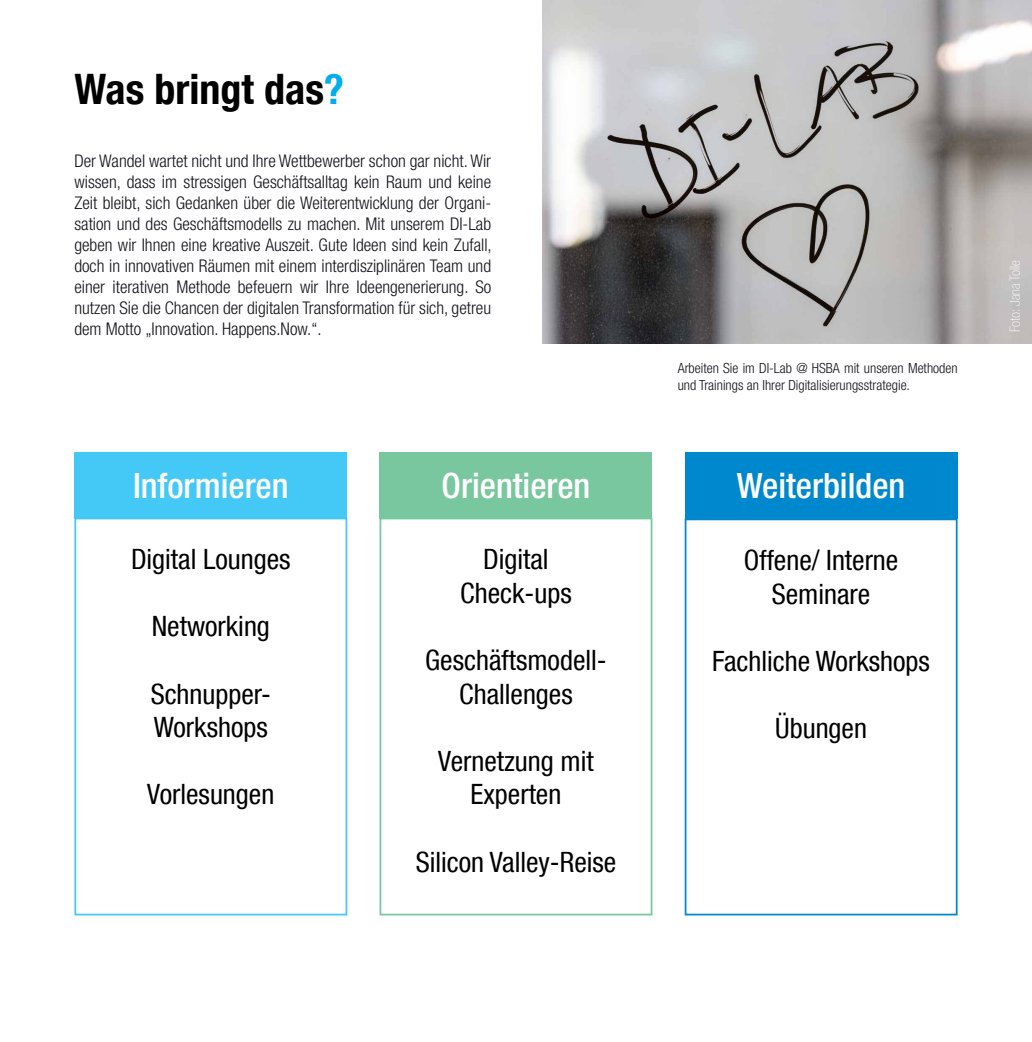
<style>
.page{position:relative;width:1032px;height:1042px;background:#fff}
.page>*{position:absolute;margin:0;border:0;box-sizing:border-box;transform-origin:0 0}
.t1{font:700 condensed 42px "Helvetica Neue LT Com";color:#000}
.t2{font:500 condensed 35px "Helvetica Neue LT Com";color:#fff}
.t3{font:condensed 28px/33.6px "Helvetica Neue LT Com";color:#000;text-align:center}
.t4{font:300 condensed 17.5px/21px "Helvetica Neue LT Com";color:#13131b;text-align:justify}
.t5{font:300 condensed 14px/16.8px "Helvetica Neue LT Com";color:#13131b}
.t6{font:100 condensed 14px "Helvetica Neue LT Com";color:#fff}
.s1{color:#00aeef}
</style>
<div class="page">
<img style="left:542px;top:0;width:490px;height:343px">
<div style="left:74px;top:452px;width:273px;height:66px;background:#44c8f5"></div>
<div style="left:685px;top:452px;width:272px;height:66px;background:#0088ce"></div>
<div style="left:379px;top:452px;width:273px;height:66px;background:#79c79e"></div>
<div style="left:74px;top:518px;width:273px;height:397px;border:2px solid #44c8f5"></div>
<div style="left:379px;top:518px;width:273px;height:397px;border:2px solid #79c79e"></div>
<div style="left:685px;top:518px;width:272px;height:397px;border:2px solid #0088ce"></div>
<h1 class="t1" style="left:74px;top:64px;width:271px">Was bringt das<span class="s1">?</span></h1>
<p class="t4" style="left:74px;top:150px;width:419px">Der Wandel wartet nicht und Ihre Wettbewerber schon gar nicht. Wir wissen, dass im stressigen Geschäftsalltag kein Raum und keine Zeit bleibt, sich Gedanken über die Weiterentwicklung der Organi&shy;sation und des Geschäftsmodells zu machen. Mit unserem DI-Lab geben wir Ihnen eine kreative Auszeit. Gute Ideen sind kein Zufall, doch in innovativen Räumen mit einem interdisziplinären Team und einer iterativen Methode befeuern wir Ihre Ideengenerierung. So nutzen Sie die Chancen der digitalen Transformation für sich, getreu dem Motto „Innovation. Happens.Now.“.</p>
<p class="t5" style="left:678px;top:360px;width:281px">Arbeiten Sie im DI-Lab @ HSBA mit unseren Methoden und Trainings an Ihrer Digitalisierungsstrategie.</p>
<h2 class="t2" style="left:133px;top:464px;width:157px">Informieren</h2>
<h2 class="t2" style="left:441px;top:464px;width:150px">Orientieren</h2>
<h2 class="t2" style="left:737px;top:464px;width:170px">Weiterbilden</h2>
<h3 class="t3" style="left:131px;top:542px;width:161px">Digital Lounges</h3>
<h3 class="t3" style="left:152px;top:609px;width:120px">Networking</h3>
<h3 class="t3" style="left:151px;top:676px;width:122px;text-align:left">Schnupper-<br>Workshops</h3>
<h3 class="t3" style="left:147px;top:777px;width:128px">Vorlesungen</h3>
<h3 class="t3" style="left:460px;top:542px;width:113px">Digital<br>Check-ups</h3>
<h3 class="t3" style="left:425px;top:643px;width:183px">Geschäftsmodell-<br>Challenges</h3>
<h3 class="t3" style="left:438px;top:744px;width:157px">Vernetzung mit<br>Experten</h3>
<h3 class="t3" style="left:416px;top:844px;width:202px">Silicon Valley-Reise</h3>
<h3 class="t3" style="left:744px;top:543px;width:156px">Offene/ Interne<br>Seminare</h3>
<h3 class="t3" style="left:712px;top:644px;width:219px">Fachliche Workshops</h3>
<h3 class="t3" style="left:775px;top:711px;width:93px">Übungen</h3>
<p class="t6" style="left:1007px;top:332px;width:74px;rotate:-90deg">Foto: Jana Tolle</p>
</div>
